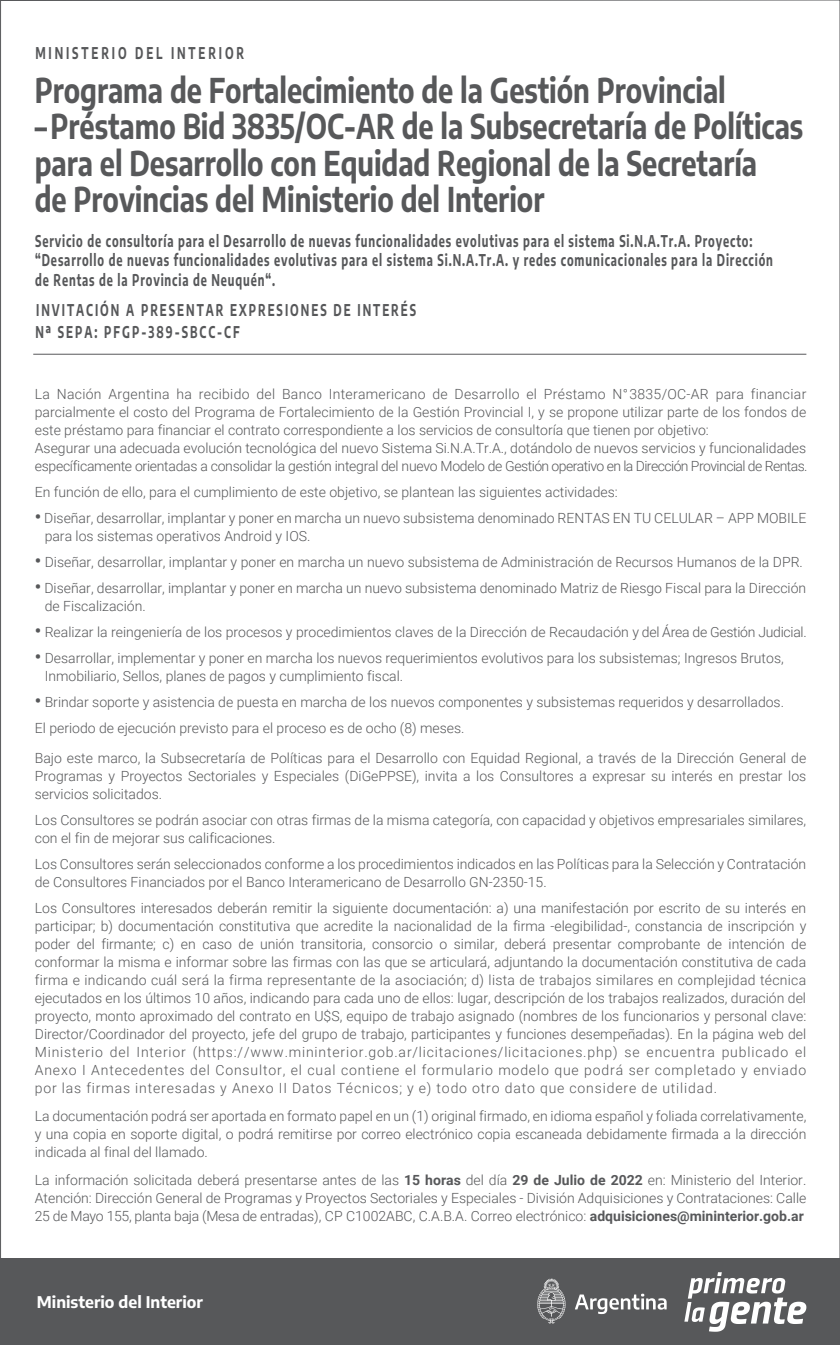
<style>
.page{position:relative;width:840px;height:1345px;background:#fff}
.page>*{position:absolute;margin:0;border:0;box-sizing:border-box;transform-origin:0 0}
.t1{font:700 34px/36.4px "Encode Sans";color:#57585a;scale:.8 1}
.t2{font:700 16.2px/19.4px "Encode Sans";letter-spacing:.08em;color:#57585a;scale:.69 1}
.t3{font:700 16.2px/22.2px "Encode Sans";letter-spacing:.18em;color:#57585a;scale:.69 1}
.t4{font:700 16.2px "Encode Sans";letter-spacing:.26em;color:#57585a;scale:.69 1}
.t5{font:700 16px "Encode Sans";color:#fff}
.t6{font:300 14px/18px "Roboto";color:#57585a}
.s1{font-weight:700;font-size:18px}
.s2{font-weight:700;font-size:18px;color:#fff}
.s3{font-weight:700}
</style>
<div class="page">
<hr style="left:33px;top:354px;width:772px;height:1px;background:#57585a">
<div style="left:1px;top:1258px;width:838px;height:87px;background:#57585a"></div>
<svg style="left:575px;top:1293px;width:91px;height:21px"></svg>
<svg style="left:537px;top:1278px;width:28px;height:46px"></svg>
<svg style="left:684px;top:1272px;width:122px;height:60px"></svg>
<p class="t4" style="left:35px;top:41px;width:304px">MINISTERIO DEL INTERIOR</p>
<h1 class="t1" style="left:35px;top:70px;width:961px">Programa de Fortalecimiento de la Gestión Provincial –Préstamo Bid 3835/OC-AR de la Subsecretaría de Políticas para el Desarrollo con Equidad Regional de la Secretaría<br>de Provincias del Ministerio del Interior</h1>
<p class="t2" style="left:35px;top:230px;width:1070px">Servicio de consultoría para el Desarrollo de nuevas funcionalidades evolutivas para el sistema Si.N.A.Tr.A. Proyecto: “Desarrollo de nuevas funcionalidades evolutivas para el sistema Si.N.A.Tr.A. y redes comunicacionales para la Dirección de Rentas de la Provincia de Neuquén“.</p>
<p class="t3" style="left:35px;top:298px;width:553px">INVITACIÓN A PRESENTAR EXPRESIONES DE INTERÉS<br>Nª SEPA: PFGP-389-SBCC-CF</p>
<p class="t6" style="left:35px;top:384px;width:773px">La Nación Argentina ha recibido del Banco Interamericano de Desarrollo el Préstamo N°3835/OC-AR para financiar parcialmente el costo del Programa de Fortalecimiento de la Gestión Provincial I, y se propone utilizar parte de los fondos de este préstamo para financiar el contrato correspondiente a los servicios de consultoría que tienen por objetivo:<br>Asegurar una adecuada evolución tecnológica del nuevo Sistema Si.N.A.Tr.A., dotándolo de nuevos servicios y funcionalidades específicamente orientadas a consolidar la gestión integral del nuevo Modelo de Gestión operativo en la Dirección Provincial de Rentas.</p>
<p class="t6" style="left:35px;top:482px;width:584px">En función de ello, para el cumplimiento de este objetivo, se plantean las siguientes actividades:</p>
<p class="t6" style="left:35px;top:508px;width:772px"><span class="s1">•</span> Diseñar, desarrollar, implantar y poner en marcha un nuevo subsistema denominado RENTAS EN TU CELULAR – APP MOBILE</p>
<p class="t6" style="left:35px;top:526px;width:277px"><span class="s2">•</span> para los sistemas operativos Android y IOS.</p>
<p class="t6" style="left:35px;top:552px;width:769px"><span class="s1">•</span> Diseñar, desarrollar, implantar y poner en marcha un nuevo subsistema de Administración de Recursos Humanos de la DPR.</p>
<p class="t6" style="left:35px;top:578px;width:772px"><span class="s1">•</span> Diseñar, desarrollar, implantar y poner en marcha un nuevo subsistema denominado Matriz de Riesgo Fiscal para la Dirección</p>
<p class="t6" style="left:35px;top:596px;width:112px"><span class="s2">•</span> de Fiscalización.</p>
<p class="t6" style="left:35px;top:622px;width:773px"><span class="s1">•</span> Realizar la reingeniería de los procesos y procedimientos claves de la Dirección de Recaudación y del Área de Gestión Judicial.</p>
<p class="t6" style="left:35px;top:648px;width:750px"><span class="s1">•</span> Desarrollar, implementar y poner en marcha los nuevos requerimientos evolutivos para los subsistemas; Ingresos Brutos,</p>
<p class="t6" style="left:35px;top:666px;width:370px"><span class="s2">•</span> Inmobiliario, Sellos, planes de pagos y cumplimiento fiscal.</p>
<p class="t6" style="left:35px;top:688px;width:750px;line-height:26px"><span class="s1">•</span> Brindar soporte y asistencia de puesta en marcha de los nuevos componentes y subsistemas requeridos y desarrollados.<br>El periodo de ejecución previsto para el proceso es de ocho (8) meses.</p>
<p class="t6" style="left:35px;top:748px;width:772px;text-align:justify">Bajo este marco, la Subsecretaría de Políticas para el Desarrollo con Equidad Regional, a través de la Dirección General de Programas y Proyectos Sectoriales y Especiales (DiGePPSE), invita a los Consultores a expresar su interés en prestar los servicios solicitados.</p>
<p class="t6" style="left:35px;top:810px;width:772px">Los Consultores se podrán asociar con otras firmas de la misma categoría, con capacidad y objetivos empresariales similares, con el fin de mejorar sus calificaciones.</p>
<p class="t6" style="left:35px;top:854px;width:772px">Los Consultores serán seleccionados conforme a los procedimientos indicados en las Políticas para la Selección y Contratación de Consultores Financiados por el Banco Interamericano de Desarrollo GN-2350-15.</p>
<p class="t6" style="left:35px;top:898px;width:772px;text-align:justify">Los Consultores interesados deberán remitir la siguiente documentación: a) una manifestación por escrito de su interés en participar; b) documentación constitutiva que acredite la nacionalidad de la firma -elegibilidad-, constancia de inscripción y poder del firmante; c) en caso de unión transitoria, consorcio o similar, deberá presentar comprobante de intención de conformar la misma e informar sobre las firmas con las que se articulará, adjuntando la documentación constitutiva de cada firma e indicando cuál será la firma representante de la asociación; d) lista de trabajos similares en complejidad técnica ejecutados en los últimos 10 años, indicando para cada uno de ellos: lugar, descripción de los trabajos realizados, duración del proyecto, monto aproximado del contrato en U$S, equipo de trabajo asignado (nombres de los funcionarios y personal clave:<br>Director/Coordinador del proyecto, jefe del grupo de trabajo, participantes y funciones desempeñadas). En la página web del Ministerio del Interior (https://www.mininterior.gob.ar/licitaciones/licitaciones.php) se encuentra publicado el Anexo I Antecedentes del Consultor, el cual contiene el formulario modelo que podrá ser completado y enviado por las firmas interesadas y Anexo II Datos Técnicos; y e) todo otro dato que considere de utilidad.</p>
<p class="t6" style="left:35px;top:1106px;width:772px;text-align:justify">La documentación podrá ser aportada en formato papel en un (1) original firmado, en idioma español y foliada correlativamente, y una copia en soporte digital, o podrá remitirse por correo electrónico copia escaneada debidamente firmada a la dirección indicada al final del llamado.</p>
<p class="t6" style="left:35px;top:1170px;width:772px;text-align:justify">La información solicitada deberá presentarse antes de las <span class="s3">15 horas</span> del día <span class="s3">29 de Julio de 2022</span> en: Ministerio del Interior.<br>Atención: Dirección General de Programas y Proyectos Sectoriales y Especiales - División Adquisiciones y Contrataciones: Calle 25 de Mayo 155, planta baja (Mesa de entradas), CP C1002ABC, C.A.B.A. Correo electrónico: <span class="s3">adquisiciones@mininterior.gob.ar</span></p>
<p class="t5" style="left:37px;top:1291px;width:167px">Ministerio del Interior</p>
</div>
